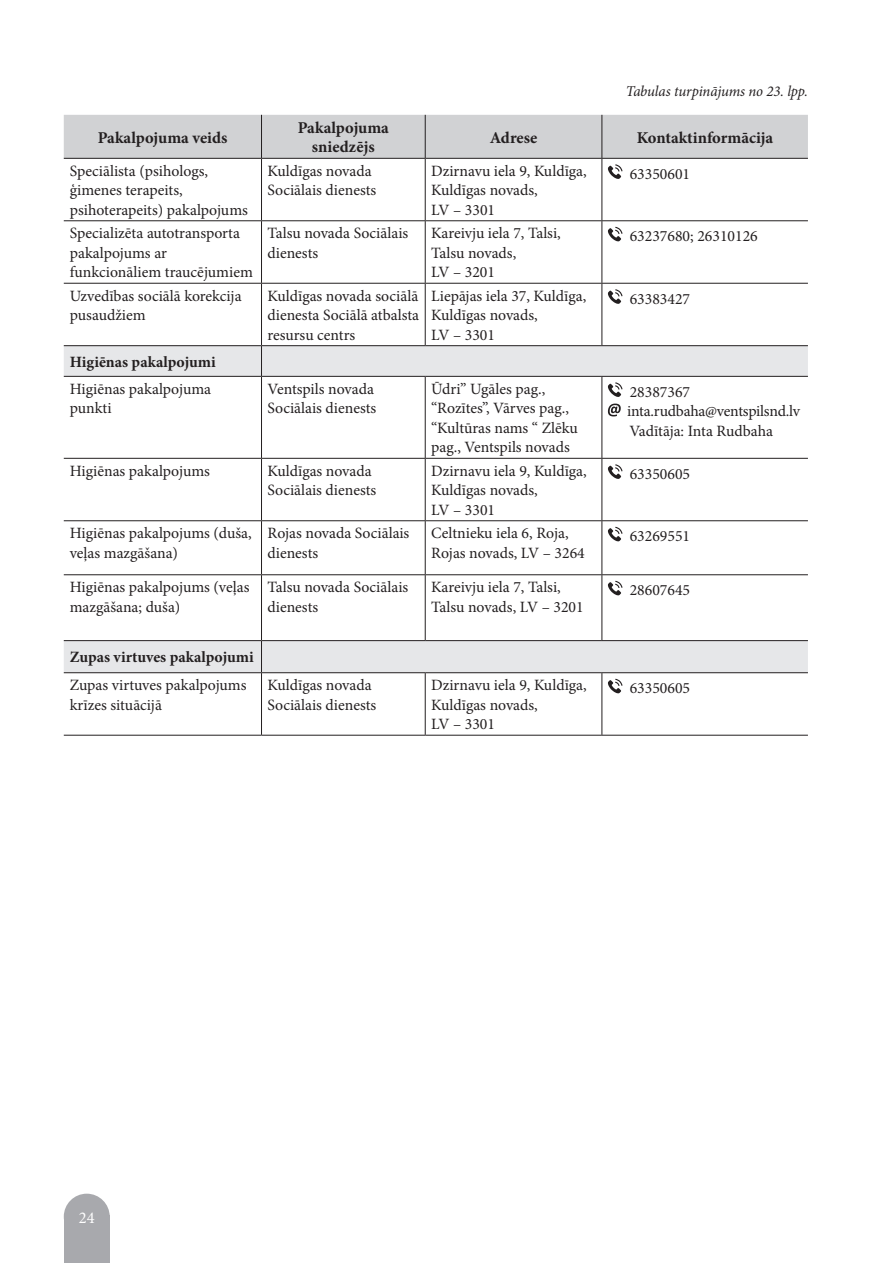
<style>
.page{position:relative;width:893px;height:1263px;background:#fff}
.page>*{position:absolute;margin:0;border:0;box-sizing:border-box;transform-origin:0 0}
.t1{font:700 16.5px/19.5px "Minion Pro";color:#231f20;text-align:center}
.t2{font:16.5px "Minion Pro";color:#fff}
.t3{font:15.75px/19.5px "Minion Pro";color:#231f20}
.t4{font:700 15.75px "Minion Pro";color:#231f20}
.t5{font:italic 15px "Minion Pro";letter-spacing:-.01em;color:#231f20}
</style>
<div class="page">
<div style="left:64px;top:1194px;width:46px;height:45px;background:#a8a9ad;border-radius:50%"></div>
<div style="left:64px;top:1215px;width:46px;height:48px;background:#a8a9ad"></div>
<div style="left:64px;top:115px;width:744px;height:43px;background:#d1d2d4"></div>
<svg style="left:64px;top:159px;width:744px;height:576px"></svg>
<svg style="left:64px;top:346px;width:744px;height:326px"></svg>
<hr style="left:261px;top:159px;width:1px;height:61px;background:#231f20">
<hr style="left:425px;top:159px;width:1px;height:61px;background:#231f20">
<hr style="left:601px;top:159px;width:1px;height:61px;background:#231f20">
<hr style="left:64px;top:220px;width:197px;height:1px;background:#231f20">
<hr style="left:261px;top:220px;width:164px;height:1px;background:#231f20">
<hr style="left:261px;top:221px;width:1px;height:62px;background:#231f20">
<hr style="left:425px;top:220px;width:177px;height:1px;background:#231f20">
<hr style="left:425px;top:221px;width:1px;height:62px;background:#231f20">
<hr style="left:602px;top:220px;width:206px;height:1px;background:#231f20">
<hr style="left:601px;top:221px;width:1px;height:62px;background:#231f20">
<hr style="left:64px;top:283px;width:197px;height:1px;background:#231f20">
<hr style="left:261px;top:283px;width:164px;height:1px;background:#231f20">
<hr style="left:261px;top:284px;width:1px;height:61px;background:#231f20">
<hr style="left:425px;top:283px;width:177px;height:1px;background:#231f20">
<hr style="left:425px;top:284px;width:1px;height:61px;background:#231f20">
<hr style="left:602px;top:283px;width:206px;height:1px;background:#231f20">
<hr style="left:601px;top:284px;width:1px;height:61px;background:#231f20">
<hr style="left:64px;top:345px;width:197px;height:1px;background:#231f20">
<hr style="left:261px;top:345px;width:164px;height:1px;background:#231f20">
<hr style="left:261px;top:346px;width:1px;height:30px;background:#231f20">
<hr style="left:425px;top:345px;width:177px;height:1px;background:#231f20">
<hr style="left:602px;top:345px;width:206px;height:1px;background:#231f20">
<hr style="left:64px;top:376px;width:197px;height:1px;background:#231f20">
<hr style="left:261px;top:376px;width:164px;height:1px;background:#231f20">
<hr style="left:261px;top:377px;width:1px;height:81px;background:#231f20">
<hr style="left:425px;top:376px;width:177px;height:1px;background:#231f20">
<hr style="left:425px;top:377px;width:1px;height:81px;background:#231f20">
<hr style="left:602px;top:376px;width:206px;height:1px;background:#231f20">
<hr style="left:601px;top:377px;width:1px;height:81px;background:#231f20">
<hr style="left:64px;top:458px;width:197px;height:1px;background:#231f20">
<hr style="left:261px;top:458px;width:164px;height:1px;background:#231f20">
<hr style="left:261px;top:459px;width:1px;height:61px;background:#231f20">
<hr style="left:425px;top:458px;width:177px;height:1px;background:#231f20">
<hr style="left:425px;top:459px;width:1px;height:61px;background:#231f20">
<hr style="left:602px;top:458px;width:206px;height:1px;background:#231f20">
<hr style="left:601px;top:459px;width:1px;height:61px;background:#231f20">
<hr style="left:64px;top:520px;width:197px;height:1px;background:#231f20">
<hr style="left:261px;top:520px;width:164px;height:1px;background:#231f20">
<hr style="left:261px;top:521px;width:1px;height:53px;background:#231f20">
<hr style="left:425px;top:520px;width:177px;height:1px;background:#231f20">
<hr style="left:425px;top:521px;width:1px;height:53px;background:#231f20">
<hr style="left:602px;top:520px;width:206px;height:1px;background:#231f20">
<hr style="left:601px;top:521px;width:1px;height:53px;background:#231f20">
<hr style="left:64px;top:574px;width:197px;height:1px;background:#231f20">
<hr style="left:261px;top:574px;width:164px;height:1px;background:#231f20">
<hr style="left:261px;top:575px;width:1px;height:65px;background:#231f20">
<hr style="left:425px;top:574px;width:177px;height:1px;background:#231f20">
<hr style="left:425px;top:575px;width:1px;height:65px;background:#231f20">
<hr style="left:602px;top:574px;width:206px;height:1px;background:#231f20">
<hr style="left:601px;top:575px;width:1px;height:65px;background:#231f20">
<hr style="left:64px;top:640px;width:197px;height:1px;background:#231f20">
<hr style="left:261px;top:640px;width:164px;height:1px;background:#231f20">
<hr style="left:261px;top:641px;width:1px;height:31px;background:#231f20">
<hr style="left:425px;top:640px;width:177px;height:1px;background:#231f20">
<hr style="left:602px;top:640px;width:206px;height:1px;background:#231f20">
<hr style="left:64px;top:672px;width:197px;height:1px;background:#231f20">
<hr style="left:261px;top:672px;width:164px;height:1px;background:#231f20">
<hr style="left:261px;top:673px;width:1px;height:62px;background:#231f20">
<hr style="left:425px;top:672px;width:177px;height:1px;background:#231f20">
<hr style="left:425px;top:673px;width:1px;height:62px;background:#231f20">
<hr style="left:602px;top:672px;width:206px;height:1px;background:#231f20">
<hr style="left:601px;top:673px;width:1px;height:62px;background:#231f20">
<hr style="left:64px;top:735px;width:197px;height:1px;background:#231f20">
<hr style="left:261px;top:735px;width:164px;height:1px;background:#231f20">
<hr style="left:425px;top:735px;width:177px;height:1px;background:#231f20">
<hr style="left:602px;top:735px;width:206px;height:1px;background:#231f20">
<hr style="left:261px;top:115px;width:1px;height:43px;background:#231f20">
<hr style="left:425px;top:115px;width:1px;height:43px;background:#231f20">
<hr style="left:601px;top:115px;width:1px;height:43px;background:#231f20">
<hr style="left:64px;top:158px;width:197px;height:1px;background:#231f20">
<hr style="left:261px;top:158px;width:164px;height:1px;background:#231f20">
<hr style="left:425px;top:158px;width:177px;height:1px;background:#231f20">
<hr style="left:602px;top:158px;width:206px;height:1px;background:#231f20">
<svg style="left:608px;top:164px;width:14px;height:15px"></svg>
<svg style="left:608px;top:227px;width:14px;height:14px"></svg>
<svg style="left:608px;top:289px;width:14px;height:15px"></svg>
<svg style="left:608px;top:382px;width:14px;height:15px"></svg>
<svg style="left:608px;top:404px;width:13px;height:12px"></svg>
<svg style="left:608px;top:464px;width:14px;height:15px"></svg>
<svg style="left:608px;top:527px;width:14px;height:14px"></svg>
<svg style="left:608px;top:581px;width:14px;height:14px"></svg>
<svg style="left:608px;top:679px;width:14px;height:14px"></svg>
<p class="t5" style="left:626px;top:81px;width:184px">Tabulas turpinājums no 23. lpp.</p>
<p class="t1" style="left:98px;top:127px;width:131px">Pakalpojuma veids</p>
<p class="t1" style="left:298px;top:118px;width:93px">Pakalpojuma sniedzējs</p>
<p class="t1" style="left:490px;top:127px;width:49px">Adrese</p>
<p class="t1" style="left:637px;top:127px;width:138px">Kontaktinformācija</p>
<p class="t3" style="left:70px;top:161px;width:180px">Speciālista (psihologs, ģimenes terapeits, psihoterapeits) pakalpojums</p>
<p class="t3" style="left:267px;top:161px;width:110px">Kuldīgas novada<br>Sociālais dienests</p>
<p class="t3" style="left:431px;top:161px;width:157px">Dzirnavu iela 9, Kuldīga,<br>Kuldīgas novads,<br>LV – 3301</p>
<p class="t3" style="left:630px;top:164px;width:62px">63350601</p>
<p class="t3" style="left:70px;top:224px;width:185px">Specializēta autotransporta pakalpojums ar funkcionāliem traucējumiem</p>
<p class="t3" style="left:267px;top:224px;width:142px">Talsu novada Sociālais dienests</p>
<p class="t3" style="left:431px;top:224px;width:131px">Kareivju iela 7, Talsi,<br>Talsu novads,<br>LV – 3201</p>
<p class="t3" style="left:630px;top:227px;width:130px">63237680; 26310126</p>
<p class="t3" style="left:70px;top:286px;width:173px">Uzvedības sociālā korekcija pusaudžiem</p>
<p class="t3" style="left:267px;top:286px;width:153px;text-align:justify">Kuldīgas novada sociālā dienesta Sociālā atbalsta resursu centrs</p>
<p class="t3" style="left:431px;top:286px;width:157px">Liepājas iela 37, Kuldīga,<br>Kuldīgas novads,<br>LV – 3301</p>
<p class="t3" style="left:630px;top:289px;width:62px">63383427</p>
<p class="t4" style="left:70px;top:351px;width:147px">Higiēnas pakalpojumi</p>
<p class="t3" style="left:70px;top:379px;width:143px">Higiēnas pakalpojuma punkti</p>
<p class="t3" style="left:267px;top:379px;width:110px">Ventspils novada<br>Sociālais dienests</p>
<p class="t3" style="left:431px;top:379px;width:148px">Ūdri” Ugāles pag., “Rozītes”, Vārves pag., “Kultūras nams “ Zlēku pag., Ventspils novads</p>
<p class="t3" style="left:627px;top:382px;width:174px">28387367 inta.rudbaha@ventspilsnd.lv<br>Vadītāja: Inta Rudbaha</p>
<p class="t3" style="left:70px;top:461px;width:142px">Higiēnas pakalpojums</p>
<p class="t3" style="left:267px;top:461px;width:110px">Kuldīgas novada<br>Sociālais dienests</p>
<p class="t3" style="left:431px;top:461px;width:157px">Dzirnavu iela 9, Kuldīga,<br>Kuldīgas novads,<br>LV – 3301</p>
<p class="t3" style="left:630px;top:464px;width:62px">63350605</p>
<p class="t3" style="left:70px;top:523px;width:184px">Higiēnas pakalpojums (duša, veļas mazgāšana)</p>
<p class="t3" style="left:267px;top:523px;width:143px">Rojas novada Sociālais dienests</p>
<p class="t3" style="left:431px;top:523px;width:155px">Celtnieku iela 6, Roja,<br>Rojas novads, LV – 3264</p>
<p class="t3" style="left:630px;top:527px;width:62px">63269551</p>
<p class="t3" style="left:70px;top:577px;width:181px">Higiēnas pakalpojums (veļas mazgāšana; duša)</p>
<p class="t3" style="left:267px;top:577px;width:142px">Talsu novada Sociālais dienests</p>
<p class="t3" style="left:431px;top:577px;width:154px">Kareivju iela 7, Talsi,<br>Talsu novads, LV – 3201</p>
<p class="t3" style="left:630px;top:581px;width:62px">28607645</p>
<p class="t4" style="left:70px;top:646px;width:186px">Zupas virtuves pakalpojumi</p>
<p class="t3" style="left:70px;top:675px;width:178px">Zupas virtuves pakalpojums krīzes situācijā</p>
<p class="t3" style="left:267px;top:675px;width:110px">Kuldīgas novada<br>Sociālais dienests</p>
<p class="t3" style="left:431px;top:675px;width:157px">Dzirnavu iela 9, Kuldīga,<br>Kuldīgas novads,<br>LV – 3301</p>
<p class="t3" style="left:630px;top:679px;width:62px">63350605</p>
<p class="t2" style="left:79px;top:1206px;width:17px">24</p>
</div>
